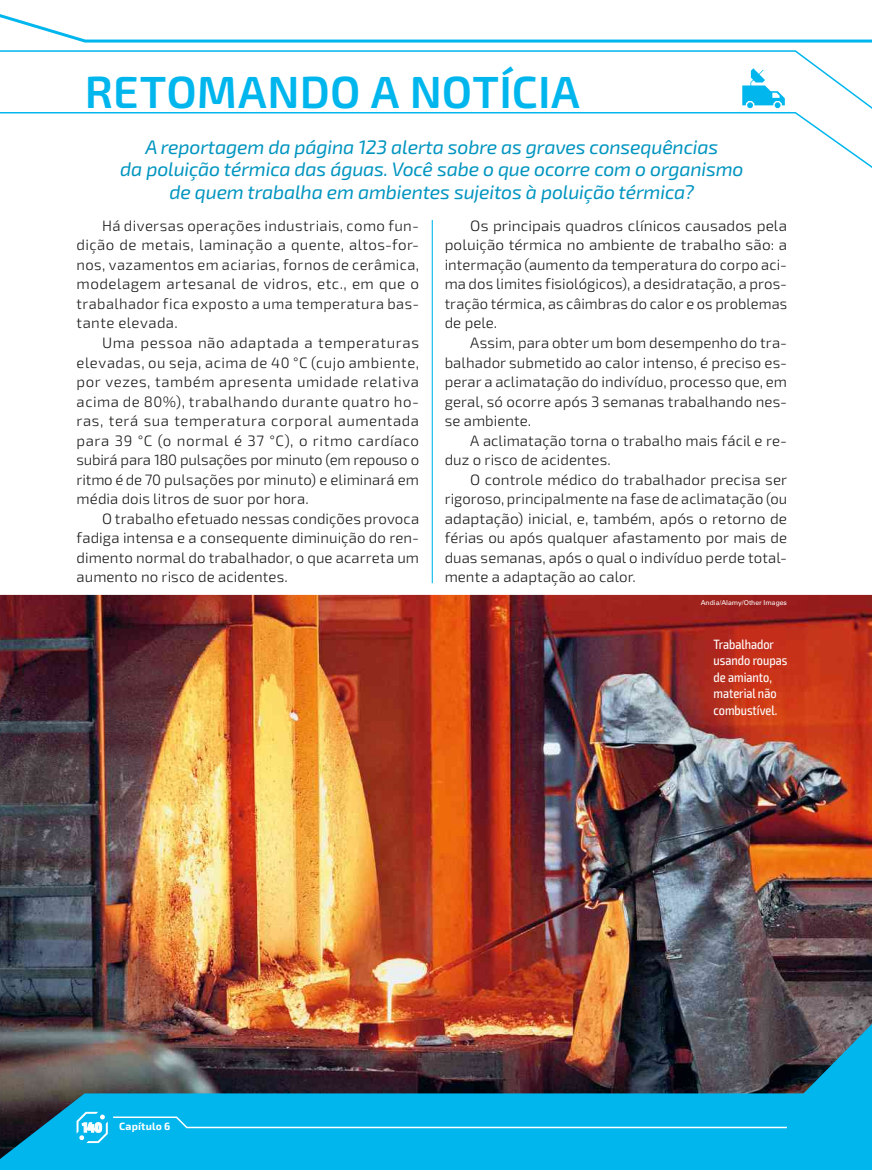
<style>
.page{position:relative;width:872px;height:1170px;background:#fff}
.page>*{position:absolute;margin:0;border:0;box-sizing:border-box;transform-origin:0 0}
.t1{font:600 45px "Exo 2.0";letter-spacing:.005em;color:#00b6ed}
.t2{font:italic 19.5px/22.5px "Exo 2.0";letter-spacing:-.01em;color:#0095c0;text-align:center}
.t3{font:300 15px/19.5px "Exo 2.0";letter-spacing:.005em;color:#1a1a18;text-align:justify}
.t4{font:condensed 13.5px/16.5px "Exo 2";color:#fff}
.t5{font:800 condensed 13.5px "Exo 2";color:#fff}
.t6{font:700 10.5px "Exo 2.0";letter-spacing:.02em;color:#fff}
.t7{font:6.75px "Univers LT Std";color:#fff}
</style>
<div class="page">
<svg style="left:0;top:50px;width:872px;height:59px"></svg>
<img style="left:0;top:112px;width:872px;height:890px">
<img style="left:0;top:1002px;width:872px;height:167px">
<svg style="left:742px;top:68px;width:43px;height:40px"></svg>
<svg style="left:77px;top:1111px;width:711px;height:31px;background:#0fbaee"></svg>
<svg style="left:0;top:14px;width:872px;height:29px"></svg>
<h1 class="t1" style="left:85px;top:66px;width:496px">RETOMANDO A NOTÍCIA</h1>
<h2 class="t2" style="left:120px;top:138px;width:625px">A reportagem da página 123 alerta sobre as graves consequências<br>da poluição térmica das águas. Você sabe o que ocorre com o organismo de quem trabalha em ambientes sujeitos à poluição térmica?</h2>
<p class="t3" style="left:77px;top:217px;width:344px;text-indent:26px">Há diversas operações industriais, como fun&shy;dição de metais, laminação a quente, altos-for&shy;nos, vazamentos em aciarias, fornos de cerâmica, modelagem artesanal de vidros, etc., em que o trabalhador fica exposto a uma temperatura bas&shy;tante elevada.</p>
<p class="t3" style="left:77px;top:334px;width:344px;text-indent:26px">Uma pessoa não adaptada a temperaturas elevadas, ou seja, acima de 40 °C (cujo ambiente, por vezes, também apresenta umidade relativa acima de 80%), trabalhando durante quatro ho&shy;ras, terá sua temperatura corporal aumentada para 39 °C (o normal é 37 °C), o ritmo cardíaco subirá para 180 pulsações por minuto (em repouso o ritmo é de 70 pulsações por minuto) e eliminará em média dois litros de suor por hora.</p>
<p class="t3" style="left:77px;top:510px;width:344px;text-indent:26px">O trabalho efetuado nessas condições provoca fadiga intensa e a consequente diminuição do ren&shy;dimento normal do trabalhador, o que acarreta um aumento no risco de acidentes.</p>
<p class="t3" style="left:444px;top:217px;width:344px;text-indent:26px">Os principais quadros clínicos causados pela poluição térmica no ambiente de trabalho são: a intermação (aumento da temperatura do corpo aci&shy;ma dos limites fisiológicos), a desidratação, a pros&shy;tração térmica, as câimbras do calor e os problemas de pele.</p>
<p class="t3" style="left:444px;top:334px;width:344px;text-indent:26px">Assim, para obter um bom desempenho do tra&shy;balhador submetido ao calor intenso, é preciso es&shy;perar a aclimatação do indivíduo, processo que, em geral, só ocorre após 3 semanas trabalhando nes&shy;se ambiente.</p>
<p class="t3" style="left:444px;top:432px;width:344px;text-indent:26px">A aclimatação torna o trabalho mais fácil e re&shy;duz o risco de acidentes.</p>
<p class="t3" style="left:444px;top:471px;width:344px;text-indent:26px">O controle médico do trabalhador precisa ser rigoroso, principalmente na fase de aclimatação (ou adaptação) inicial, e, também, após o retorno de férias ou após qualquer afastamento por mais de duas semanas, após o qual o indivíduo perde total&shy;mente a adaptação ao calor.</p>
<p class="t7" style="left:700px;top:598px;width:88px">Andia/Alamy/Other Images</p>
<p class="t5" style="left:82px;top:1119px;width:21px">140</p>
<p class="t6" style="left:119px;top:1120px;width:53px">Capítulo 6</p>
<p class="t4" style="left:713px;top:636px;width:75px">Trabalhador usando roupas de amianto, material não combustível.</p>
</div>
